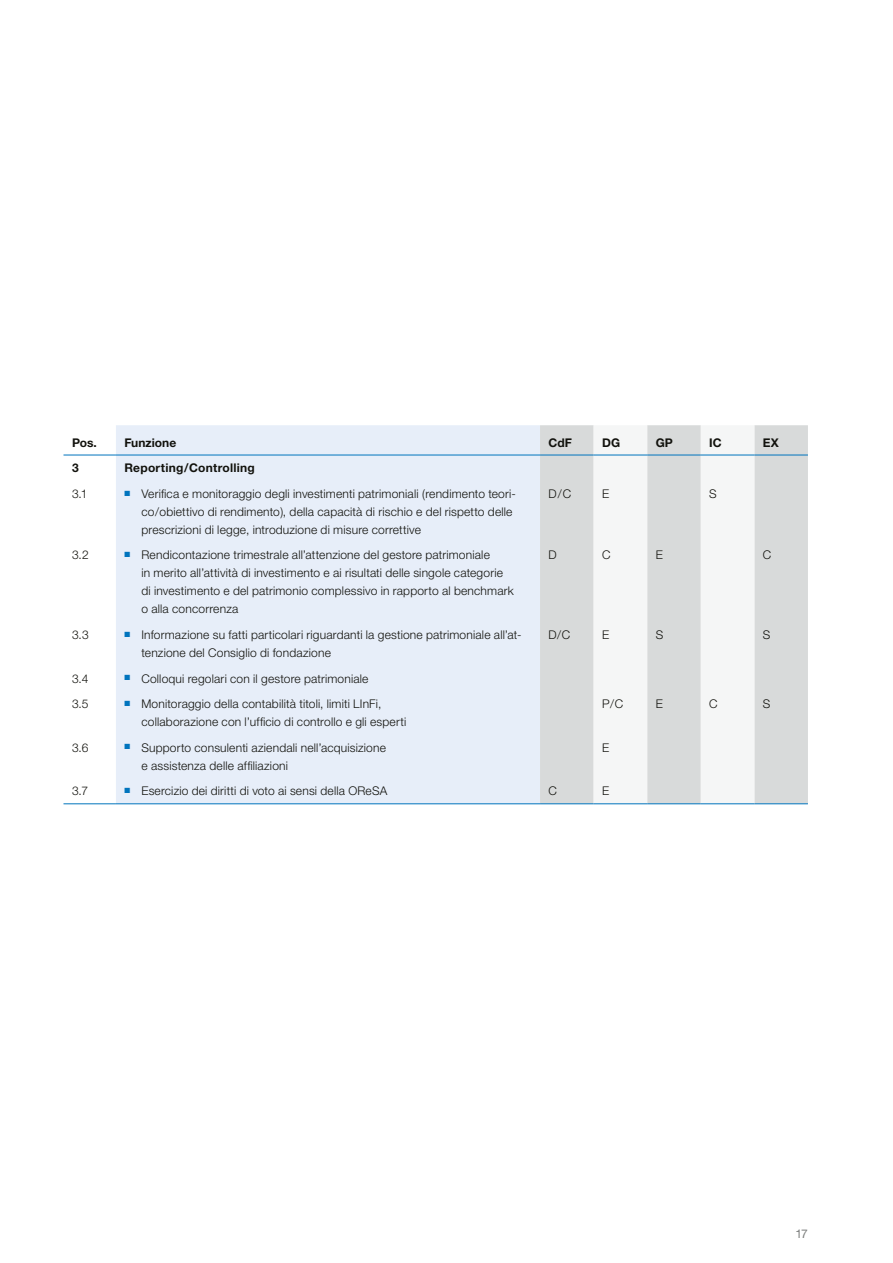
<style>
.page{position:relative;width:893px;height:1263px;background:#fff}
.page>*{position:absolute;margin:0;border:0;box-sizing:border-box;transform-origin:0 0}
.A-_Titel_Tabellentex{font:300 12px/18px "Helvetica Neue LT Std";letter-spacing:.015em;color:#12120d}
.A___Tabellentext_Auf{font:300 12px "Helvetica Neue LT Std";color:#12120d}
.TAB___Tabellentitel{font:700 12px "Helvetica Neue LT Std";color:#12120d}
.A-_Titel_Tabellentex-2{font:700 12px "Helvetica Neue LT Std";letter-spacing:.02em;color:#12120d}
.t1{font:12px "Helvetica Neue LT Std";color:#7b7d7c}
</style>
<div class="page">
<div style="left:116px;top:425px;width:424px;height:378px;background:#e7eef9"></div>
<div style="left:540px;top:425px;width:268px;height:378px;background:#d8dada"></div>
<svg style="left:594px;top:425px;width:160px;height:378px;fill:#f5f6f6"></svg>
<hr style="left:63px;top:455px;width:53px;height:1px;background:#0074bd">
<hr style="left:116px;top:455px;width:424px;height:1px;background:#0074bd">
<hr style="left:540px;top:455px;width:54px;height:1px;background:#0074bd">
<hr style="left:594px;top:455px;width:53px;height:1px;background:#0074bd">
<hr style="left:647px;top:455px;width:54px;height:1px;background:#0074bd">
<hr style="left:701px;top:455px;width:53px;height:1px;background:#0074bd">
<hr style="left:754px;top:455px;width:54px;height:1px;background:#0074bd">
<hr style="left:63px;top:803px;width:53px;height:1px;background:#0074bd">
<hr style="left:116px;top:803px;width:424px;height:1px;background:#0074bd">
<hr style="left:540px;top:803px;width:54px;height:1px;background:#0074bd">
<hr style="left:594px;top:803px;width:53px;height:1px;background:#0074bd">
<hr style="left:647px;top:803px;width:54px;height:1px;background:#0074bd">
<hr style="left:701px;top:803px;width:53px;height:1px;background:#0074bd">
<hr style="left:754px;top:803px;width:54px;height:1px;background:#0074bd">
<p class="TAB___Tabellentitel" style="left:72px;top:435px;width:26px">Pos.</p>
<p class="TAB___Tabellentitel" style="left:124px;top:435px;width:53px">Funzione</p>
<p class="TAB___Tabellentitel" style="left:549px;top:435px;width:25px">CdF</p>
<p class="TAB___Tabellentitel" style="left:602px;top:435px;width:19px">DG</p>
<p class="TAB___Tabellentitel" style="left:656px;top:435px;width:19px">GP</p>
<p class="TAB___Tabellentitel" style="left:709px;top:435px;width:14px">IC</p>
<p class="TAB___Tabellentitel" style="left:763px;top:435px;width:17px">EX</p>
<p class="A-_Titel_Tabellentex-2" style="left:72px;top:460px;width:8px">3</p>
<p class="A-_Titel_Tabellentex-2" style="left:124px;top:460px;width:132px">Reporting/Controlling</p>
<p class="A-_Titel_Tabellentex" style="left:72px;top:484px;width:17px">3.1</p>
<p class="A-_Titel_Tabellentex" style="left:141px;top:484px;width:376px;text-indent:-17px"><sup>■</sup> Verifica e monitoraggio degli investimenti patrimoniali (rendimento teori&shy;co/obiettivo di rendimento), della capacità di rischio e del rispetto delle prescrizioni di legge, introduzione di misure correttive</p>
<p class="A___Tabellentext_Auf" style="left:549px;top:486px;width:24px">D / C</p>
<p class="A___Tabellentext_Auf" style="left:602px;top:486px;width:9px">E</p>
<p class="A___Tabellentext_Auf" style="left:709px;top:486px;width:9px">S</p>
<p class="A-_Titel_Tabellentex" style="left:72px;top:546px;width:18px">3.2</p>
<p class="A-_Titel_Tabellentex" style="left:141px;top:546px;width:374px;text-indent:-17px"><sup>■</sup> Rendicontazione trimestrale all’attenzione del gestore patrimoniale<br>in merito all’attività di investimento e ai risultati delle singole categorie di investimento e del patrimonio complessivo in rapporto al benchmark o alla concorrenza</p>
<p class="A___Tabellentext_Auf" style="left:549px;top:548px;width:10px">D</p>
<p class="A___Tabellentext_Auf" style="left:602px;top:548px;width:10px">C</p>
<p class="A___Tabellentext_Auf" style="left:656px;top:548px;width:9px">E</p>
<p class="A___Tabellentext_Auf" style="left:763px;top:548px;width:10px">C</p>
<p class="A-_Titel_Tabellentex" style="left:72px;top:625px;width:18px">3.3</p>
<p class="A-_Titel_Tabellentex" style="left:141px;top:625px;width:382px;text-indent:-17px"><sup>■</sup> Informazione su fatti particolari riguardanti la gestione patrimoniale all’at&shy;tenzione del Consiglio di fondazione</p>
<p class="A___Tabellentext_Auf" style="left:549px;top:627px;width:23px">D/C</p>
<p class="A___Tabellentext_Auf" style="left:602px;top:627px;width:9px">E</p>
<p class="A___Tabellentext_Auf" style="left:656px;top:627px;width:9px">S</p>
<p class="A___Tabellentext_Auf" style="left:763px;top:627px;width:9px">S</p>
<p class="A-_Titel_Tabellentex" style="left:72px;top:669px;width:18px">3.4</p>
<p class="A-_Titel_Tabellentex" style="left:124px;top:669px;width:246px"><sup>■</sup> Colloqui regolari con il gestore patrimoniale</p>
<p class="A-_Titel_Tabellentex" style="left:72px;top:695px;width:18px">3.5</p>
<p class="A-_Titel_Tabellentex" style="left:141px;top:695px;width:266px;text-indent:-17px"><sup>■</sup> Monitoraggio della contabilità titoli, limiti LInFi, collaborazione con l’ufficio di controllo e gli esperti</p>
<p class="A___Tabellentext_Auf" style="left:602px;top:696px;width:23px">P/C</p>
<p class="A___Tabellentext_Auf" style="left:656px;top:696px;width:9px">E</p>
<p class="A___Tabellentext_Auf" style="left:709px;top:696px;width:10px">C</p>
<p class="A___Tabellentext_Auf" style="left:763px;top:696px;width:9px">S</p>
<p class="A-_Titel_Tabellentex" style="left:72px;top:738px;width:18px">3.6</p>
<p class="A-_Titel_Tabellentex" style="left:141px;top:738px;width:246px;text-indent:-17px"><sup>■</sup> Supporto consulenti aziendali nell’acquisizione e assistenza delle affiliazioni</p>
<p class="A___Tabellentext_Auf" style="left:602px;top:740px;width:9px">E</p>
<p class="A-_Titel_Tabellentex" style="left:72px;top:782px;width:18px">3.7</p>
<p class="A-_Titel_Tabellentex" style="left:124px;top:782px;width:264px"><sup>■</sup> Esercizio dei diritti di voto ai sensi della OReSA</p>
<p class="A___Tabellentext_Auf" style="left:549px;top:784px;width:10px">C</p>
<p class="A___Tabellentext_Auf" style="left:602px;top:784px;width:9px">E</p>
<p class="t1" style="left:795px;top:1226px;width:14px">17</p>
</div>
